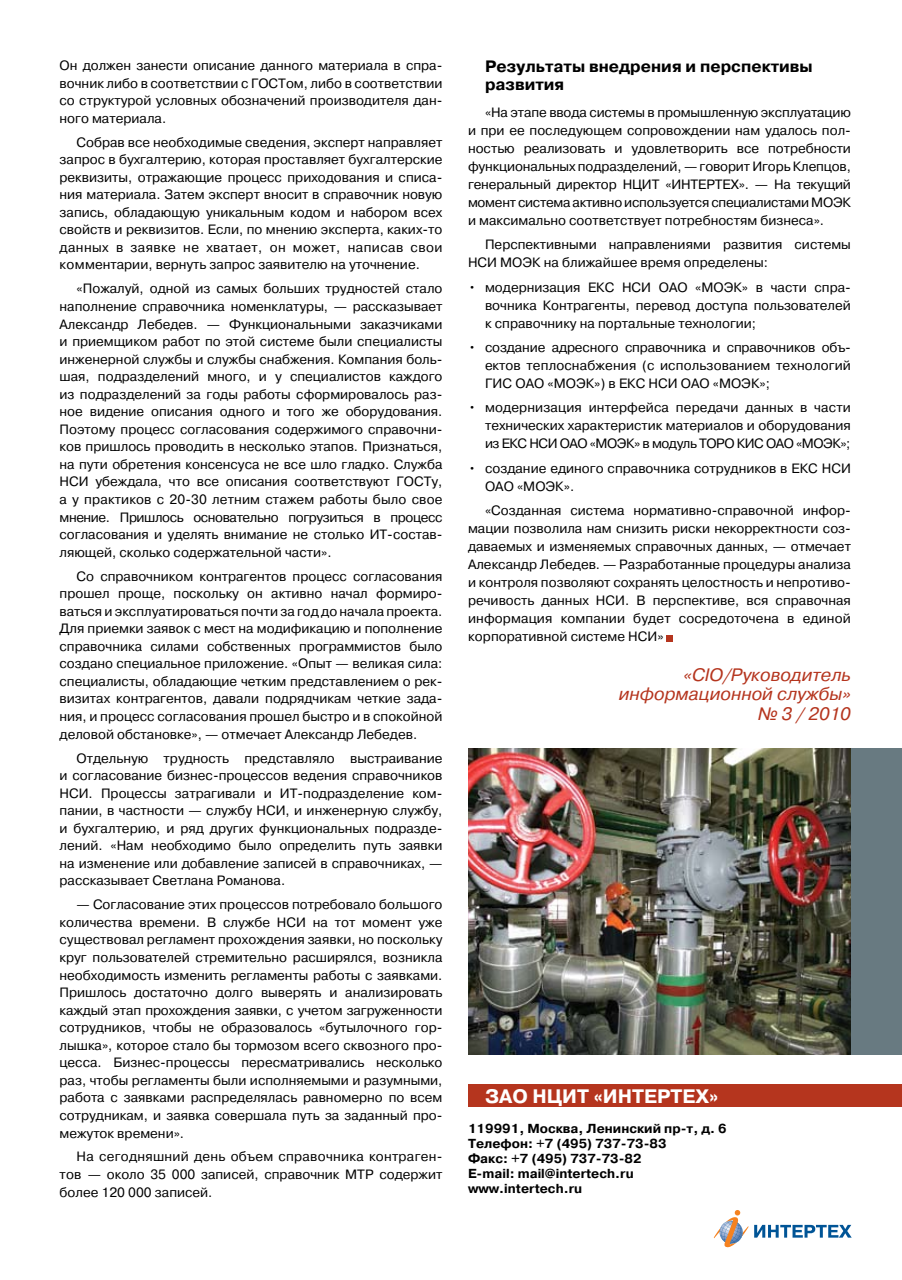
<style>
.page{position:relative;width:902px;height:1280px;background:#fff}
.page>*{position:absolute;margin:0;border:0;box-sizing:border-box;transform-origin:0 0}
.t1{font:700 19.5px "Pragmatica C";color:#fff}
.t2{font:italic 18px/19.5px "Pragmatica C";color:#b5351e;text-align:right}
.t3{font:700 16.5px/18px "Pragmatica C";color:#000}
.t4{font:13.5px/17.5px "Pragmatica C";color:#000;text-align:justify}
.t5{font:700 13.05px/15px "Pragmatica C";color:#000}
</style>
<div class="page">
<div style="left:468px;top:1084px;width:433px;height:23px;background:#b5351e"></div>
<div style="left:666px;top:635px;width:7px;height:6px;background:#b5351e"></div>
<svg style="left:713px;top:1210px;width:35px;height:37px"></svg>
<svg style="left:754px;top:1225px;width:97px;height:12px"></svg>
<div style="left:850px;top:748px;width:51px;height:306px;background:#687a81"></div>
<img style="left:468px;top:748px;width:382px;height:306px">
<p class="t4" style="left:60px;top:57px;width:384px">Он должен занести описание данного материала в спра&shy;вочник либо в соответствии с ГОСТом, либо в соответствии со структурой условных обозначений производителя дан&shy;ного материала.</p>
<p class="t4" style="left:60px;top:133px;width:384px;text-indent:17px">Собрав все необходимые сведения, эксперт направляет запрос в бухгалтерию, которая проставляет бухгалтерские реквизиты, отражающие процесс приходования и списа&shy;ния материала. Затем эксперт вносит в справочник новую запись, обладающую уникальным кодом и набором всех свойств и реквизитов. Если, по мнению эксперта, каких-то данных в заявке не хватает, он может, написав свои комментарии, вернуть запрос заявителю на уточнение.</p>
<p class="t4" style="left:60px;top:280px;width:384px;text-indent:17px">«Пожалуй, одной из самых больших трудностей стало наполнение справочника номенклатуры, — рассказывает Александр Лебедев. — Функциональными заказчиками и приемщиком работ по этой системе были специалисты инженерной службы и службы снабжения. Компания боль&shy;шая, подразделений много, и у специалистов каждого из подразделений за годы работы сформировалось раз&shy;ное видение описания одного и того же оборудования.<br>Поэтому процесс согласования содержимого справочни&shy;ков пришлось проводить в несколько этапов. Признаться, на пути обретения консенсуса не все шло гладко. Служба НСИ убеждала, что все описания соответствуют ГОСТу, а у практиков с 20-30 летним стажем работы было свое мнение. Пришлось основательно погрузиться в процесс согласования и уделять внимание не столько ИТ-состав&shy;ляющей, сколько содержательной части».</p>
<p class="t4" style="left:60px;top:567px;width:384px;text-indent:17px">Со справочником контрагентов процесс согласования прошел проще, поскольку он активно начал формиро&shy;ваться и эксплуатироваться почти за год до начала проекта.<br>Для приемки заявок с мест на модификацию и пополнение справочника силами собственных программистов было создано специальное приложение. «Опыт — великая сила: специалисты, обладающие четким представлением о рек&shy;визитах контрагентов, давали подрядчикам четкие зада&shy;ния, и процесс согласования прошел быстро и в спокойной деловой обстановке», — отмечает Александр Лебедев.</p>
<p class="t4" style="left:60px;top:749px;width:384px;text-indent:17px">Отдельную трудность представляло выстраивание и согласование бизнес-процессов ведения справочников НСИ. Процессы затрагивали и ИТ-подразделение ком&shy;пании, в частности — службу НСИ, и инженерную службу, и бухгалтерию, и ряд других функциональных подразде&shy;лений. «Нам необходимо было определить путь заявки на изменение или добавление записей в справочниках, — рассказывает Светлана Романова.</p>
<p class="t4" style="left:60px;top:896px;width:384px;text-indent:17px">— Согласование этих процессов потребовало большого количества времени. В службе НСИ на тот момент уже существовал регламент прохождения заявки, но поскольку круг пользователей стремительно расширялся, возникла необходимость изменить регламенты работы с заявками.<br>Пришлось достаточно долго выверять и анализировать каждый этап прохождения заявки, с учетом загруженности сотрудников, чтобы не образовалось «бутылочного гор&shy;лышка», которое стало бы тормозом всего сквозного про&shy;цесса. Бизнес-процессы пересматривались несколько раз, чтобы регламенты были исполняемыми и разумными, работа с заявками распределялась равномерно по всем сотрудникам, и заявка совершала путь за заданный про&shy;межуток времени».</p>
<p class="t4" style="left:60px;top:1148px;width:384px;text-indent:17px">На сегодняшний день объем справочника контраген&shy;тов — около 35 000 записей, справочник МТР содержит более 120 000 записей.</p>
<p class="t3" style="left:485px;top:58px;width:329px">Результаты внедрения и перспективы развития</p>
<p class="t4" style="left:468px;top:103px;width:384px;line-height:18px;text-indent:17px">«На этапе ввода системы в промышленную эксплуатацию и при ее последующем сопровождении нам удалось пол&shy;ностью реализовать и удовлетворить все потребности функциональных подразделений, — говорит Игорь Клепцов, генеральный директор НЦИТ «ИНТЕРТЕХ». — На текущий момент система активно используется специалистами МОЭК и максимально соответствует потребностям бизнеса».</p>
<p class="t4" style="left:468px;top:236px;width:384px;line-height:18px;text-indent:17px">Перспективными направлениями развития системы<br>НСИ МОЭК на ближайшее время определены:</p>
<p class="t4" style="left:485px;top:278px;width:367px;line-height:18px;text-indent:-17px">• модернизация ЕКС НСИ ОАО «МОЭК» в части спра&shy;вочника Контрагенты, перевод доступа пользователей к справочнику на портальные технологии;</p>
<p class="t4" style="left:485px;top:338px;width:367px;line-height:18px;text-indent:-17px">• создание адресного справочника и справочников объ&shy;ектов теплоснабжения (с использованием технологий ГИС ОАО «МОЭК») в ЕКС НСИ ОАО «МОЭК»;</p>
<p class="t4" style="left:485px;top:399px;width:367px;line-height:18px;text-indent:-17px">• модернизация интерфейса передачи данных в части технических характеристик материалов и оборудования из ЕКС НСИ ОАО «МОЭК» в модуль ТОРО КИС ОАО «МОЭК»;</p>
<p class="t4" style="left:485px;top:459px;width:367px;line-height:18px;text-indent:-17px">• создание единого справочника сотрудников в ЕКС НСИ<br>ОАО «МОЭК».</p>
<p class="t4" style="left:468px;top:501px;width:384px;line-height:18px;text-indent:17px">«Созданная система нормативно-справочной инфор&shy;мации позволила нам снизить риски некорректности соз&shy;даваемых и изменяемых справочных данных, — отмечает Александр Лебедев. — Разработанные процедуры анализа и контроля позволяют сохранять целостность и непротиво&shy;речивость данных НСИ. В перспективе, вся справочная информация компании будет сосредоточена в единой корпоративной системе НСИ»</p>
<h2 class="t2" style="left:618px;top:665px;width:234px">«CIO/Руководитель информационной службы» № 3 / 2010</h2>
<h1 class="t1" style="left:485px;top:1085px;width:235px">ЗАО НЦИТ «ИНТЕРТЕХ»</h1>
<p class="t5" style="left:468px;top:1121px;width:260px">119991, Москва, Ленинский пр-т, д. 6<br>Телефон: +7 (495) 737-73-83<br>Факс: +7 (495) 737-73-82<br>E-mail: mail@intertech.ru www.intertech.ru</p>
</div>
